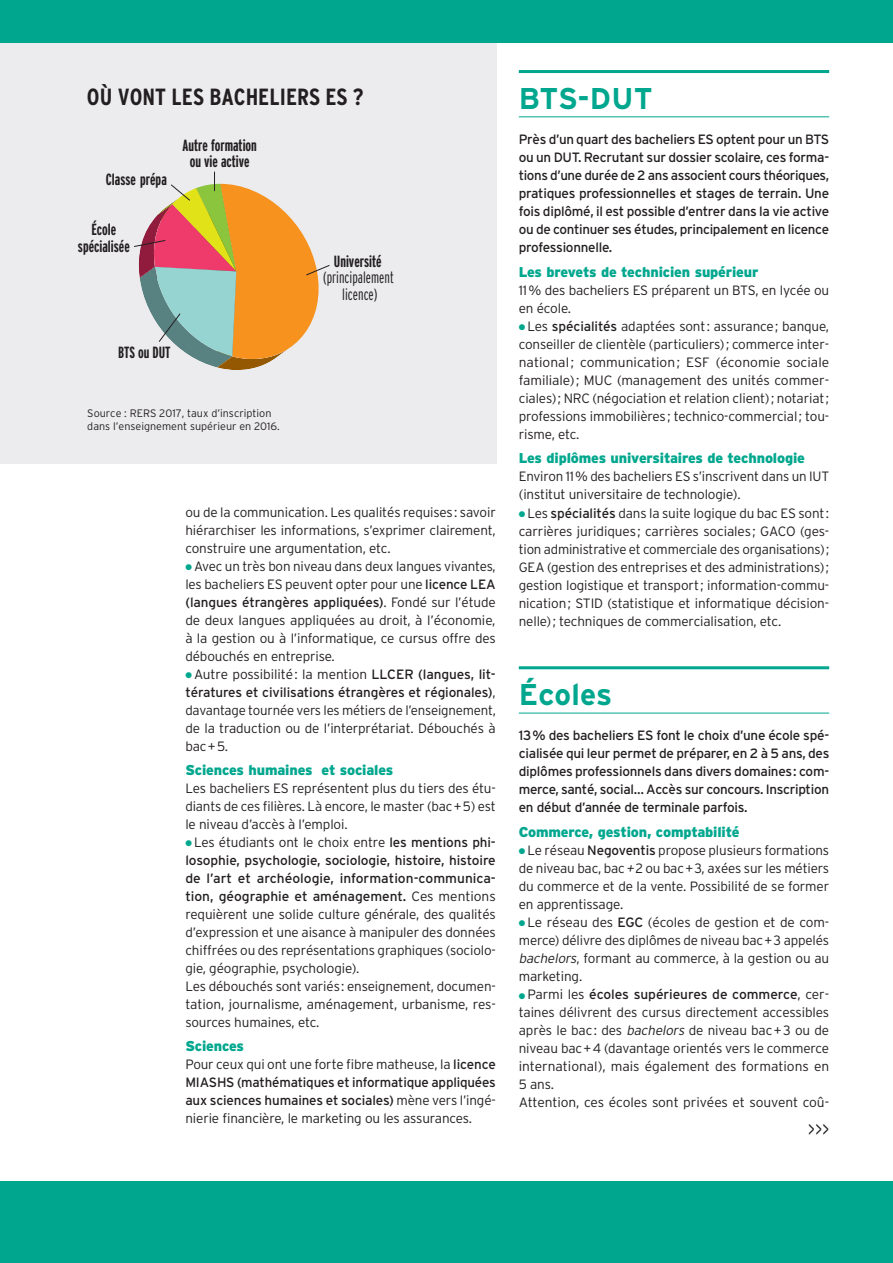
<style>
.page{position:relative;width:893px;height:1263px;background:#fff}
.page>*{position:absolute;margin:0;border:0;box-sizing:border-box;transform-origin:0 0}
.A_T3{font:700 30px "Interstate";letter-spacing:.01em;color:#00a78e}
.t1{font:700 condensed 23.4px "Interstate";color:#231f20}
.t2{font:300 19.5px "Interstate";color:#231f20}
.t3{font:700 extra-condensed 16.2px/16.2px "Interstate";color:#231f20;text-align:center}
.t4{font:300 extra-condensed 16.2px/16.2px "Interstate";color:#231f20;text-align:center}
.A_T4{font:900 14.25px "Interstate";letter-spacing:-.01em;color:#00a78e}
.A_TexteCourant{font:300 13.5px/18px "Interstate";letter-spacing:-.01em;color:#231f20;text-align:justify}
.A_intro{font:13.5px/18px "Interstate";letter-spacing:-.025em;color:#231f20;text-align:justify}
.t5{font:300 10.8px/12.6px "Interstate";color:#231f20}
.s1{font-weight:700}
.s2{color:#00a78e}
.s3{font-weight:400}
.s4{font-style:italic}
</style>
<div class="page">
<div style="left:9px;top:43px;width:488px;height:420px;background:#ececee"></div>
<svg style="left:134px;top:172px;width:196px;height:198px"></svg>
<hr style="left:519px;top:70px;width:310px;height:3px;background:#00a78e">
<hr style="left:519px;top:117px;width:310px;height:1px;background:#00a78e">
<hr style="left:519px;top:666px;width:310px;height:3px;background:#00a78e">
<hr style="left:519px;top:713px;width:310px;height:1px;background:#00a78e">
<div style="left:0;top:0;width:893px;height:43px;background:#00a78e"></div>
<div style="left:0;top:1181px;width:893px;height:82px;background:#00a78e"></div>
<p class="t1" style="left:87px;top:83px;width:278px">OÙ VONT LES BACHELIERS ES ?</p>
<p class="t3" style="left:106px;top:171px;width:62px">Classe prépa</p>
<p class="t3" style="left:78px;top:221px;width:53px">École spécialisée</p>
<p class="t3" style="left:183px;top:137px;width:76px">Autre formation ou vie active</p>
<p class="t3" style="left:118px;top:344px;width:54px">BTS ou DUT</p>
<p class="t5" style="left:87px;top:407px;width:194px">Source : RERS 2017, taux d’inscription dans l’enseignement supérieur en 2016.</p>
<p class="t4" style="left:323px;top:253px;width:72px"><span class="s1">Université </span>(principalement licence)</p>
<p class="A_TexteCourant" style="left:185px;top:503px;width:312px">ou de la communication. Les qualités requises: savoir hiérarchiser les informations, s’exprimer clairement, construire une argumentation, etc.</p>
<p class="A_TexteCourant" style="left:185px;top:557px;width:312px"><span class="s2">●</span> Avec un très bon niveau dans deux langues vivantes, les bacheliers ES peuvent opter pour une <span class="s3">licence LEA (langues étrangères appliquées)</span>. Fondé sur l’étude de deux langues appliquées au droit, à l’économie, à la gestion ou à l’informatique, ce cursus offre des débouchés en entreprise.</p>
<p class="A_TexteCourant" style="left:185px;top:665px;width:312px"><span class="s2">●</span> Autre possibilité: la mention <span class="s3">LLCER (langues, lit&shy;tératures et civilisations étrangères et régionales)</span>, davantage tournée vers les métiers de l’enseignement, de la traduction ou de l’interprétariat. Débouchés à bac+5.</p>
<p class="A_T4" style="left:185px;top:761px;width:209px">Sciences humaines et sociales</p>
<p class="A_TexteCourant" style="left:185px;top:779px;width:312px">Les bacheliers ES représentent plus du tiers des étu&shy;diants de ces filières. Là encore, le master (bac+5) est le niveau d’accès à l’emploi.</p>
<p class="A_TexteCourant" style="left:185px;top:833px;width:312px"><span class="s2">●</span> Les étudiants ont le choix entre <span class="s3">les mentions phi&shy;losophie, psychologie, sociologie, histoire, histoire de l’art et archéologie, information-communica&shy;tion, géographie et aménagement.</span> Ces mentions requièrent une solide culture générale, des qualités d’expression et une aisance à manipuler des données chiffrées ou des représentations graphiques (sociolo&shy;gie, géographie, psychologie).</p>
<p class="A_TexteCourant" style="left:185px;top:977px;width:312px">Les débouchés sont variés: enseignement, documen&shy;tation, journalisme, aménagement, urbanisme, res&shy;sources humaines, etc.</p>
<p class="A_T4" style="left:185px;top:1038px;width:60px">Sciences</p>
<p class="A_TexteCourant" style="left:185px;top:1055px;width:312px">Pour ceux qui ont une forte fibre matheuse, la <span class="s3">licence MIASHS (mathématiques et informatique appliquées aux sciences humaines et sociales)</span> mène vers l’ingé&shy;nierie financière, le marketing ou les assurances.</p>
<p class="A_T3" style="left:519px;top:80px;width:135px">BTS-DUT</p>
<p class="A_intro" style="left:519px;top:130px;width:312px">Près d’un quart des bacheliers ES optent pour un BTS ou un DUT. Recrutant sur dossier scolaire, ces forma&shy;tions d’une durée de 2 ans associent cours théoriques, pratiques professionnelles et stages de terrain. Une fois diplômé, il est possible d’entrer dans la vie active ou de continuer ses études, principalement en licence professionnelle.</p>
<p class="A_T4" style="left:519px;top:263px;width:241px">Les brevets de technicien supérieur</p>
<p class="A_TexteCourant" style="left:519px;top:281px;width:312px">11% des bacheliers ES préparent un BTS, en lycée ou en école.</p>
<p class="A_TexteCourant" style="left:519px;top:317px;width:312px"><span class="s2">●</span> Les <span class="s3">spécialités</span> adaptées sont: assurance; banque, conseiller de clientèle (particuliers); commerce inter&shy;national; communication; ESF (économie sociale familiale); MUC (management des unités commer&shy;ciales); NRC (négociation et relation client); notariat; professions immobilières; technico-commercial; tou&shy;risme, etc.</p>
<p class="A_T4" style="left:519px;top:450px;width:288px">Les diplômes universitaires de technologie</p>
<p class="A_TexteCourant" style="left:519px;top:468px;width:312px">Environ 11% des bacheliers ES s’inscrivent dans un IUT (institut universitaire de technologie).</p>
<p class="A_TexteCourant" style="left:519px;top:504px;width:312px"><span class="s2">●</span> Les <span class="s3">spécialités</span> dans la suite logique du bac ES sont: carrières juridiques; carrières sociales; GACO (ges&shy;tion administrative et commerciale des organisations); GEA (gestion des entreprises et des administrations); gestion logistique et transport; information-commu&shy;nication; STID (statistique et informatique décision&shy;nelle); techniques de commercialisation, etc.</p>
<p class="A_T3" style="left:519px;top:676px;width:95px">Écoles</p>
<p class="A_intro" style="left:519px;top:727px;width:312px">13% des bacheliers ES font le choix d’une école spé&shy;cialisée qui leur permet de préparer, en 2 à 5 ans, des diplômes professionnels dans divers domaines: com&shy;merce, santé, social… Accès sur concours. Inscription en début d’année de terminale parfois.</p>
<p class="A_T4" style="left:519px;top:823px;width:222px">Commerce, gestion, comptabilité</p>
<p class="A_TexteCourant" style="left:519px;top:841px;width:312px"><span class="s2">●</span> Le réseau <span class="s3">Negoventis</span> propose plusieurs formations de niveau bac, bac<span class="s4">+</span>2 ou bac+3, axées sur les métiers du commerce et de la vente. Possibilité de se former en apprentissage.</p>
<p class="A_TexteCourant" style="left:519px;top:913px;width:312px"><span class="s2">●</span> Le réseau des <span class="s3">EGC</span> (écoles de gestion et de com&shy;merce) délivre des diplômes de niveau bac+3 appelés <span class="s4">bachelors</span>, formant au commerce, à la gestion ou au marketing.</p>
<p class="A_TexteCourant" style="left:519px;top:985px;width:312px"><span class="s2">●</span> Parmi les <span class="s3">écoles supérieures de commerce</span>, cer&shy;taines délivrent des cursus directement accessibles après le bac: des <span class="s4">bachelors</span> de niveau bac+3 ou de niveau bac+4 (davantage orientés vers le commerce international), mais également des formations en 5 ans.</p>
<p class="A_TexteCourant" style="left:519px;top:1093px;width:312px">Attention, ces écoles sont privées et souvent coû-</p>
<p class="t2" style="left:808px;top:1117px;width:23px">&gt;&gt;&gt;</p>
</div>
